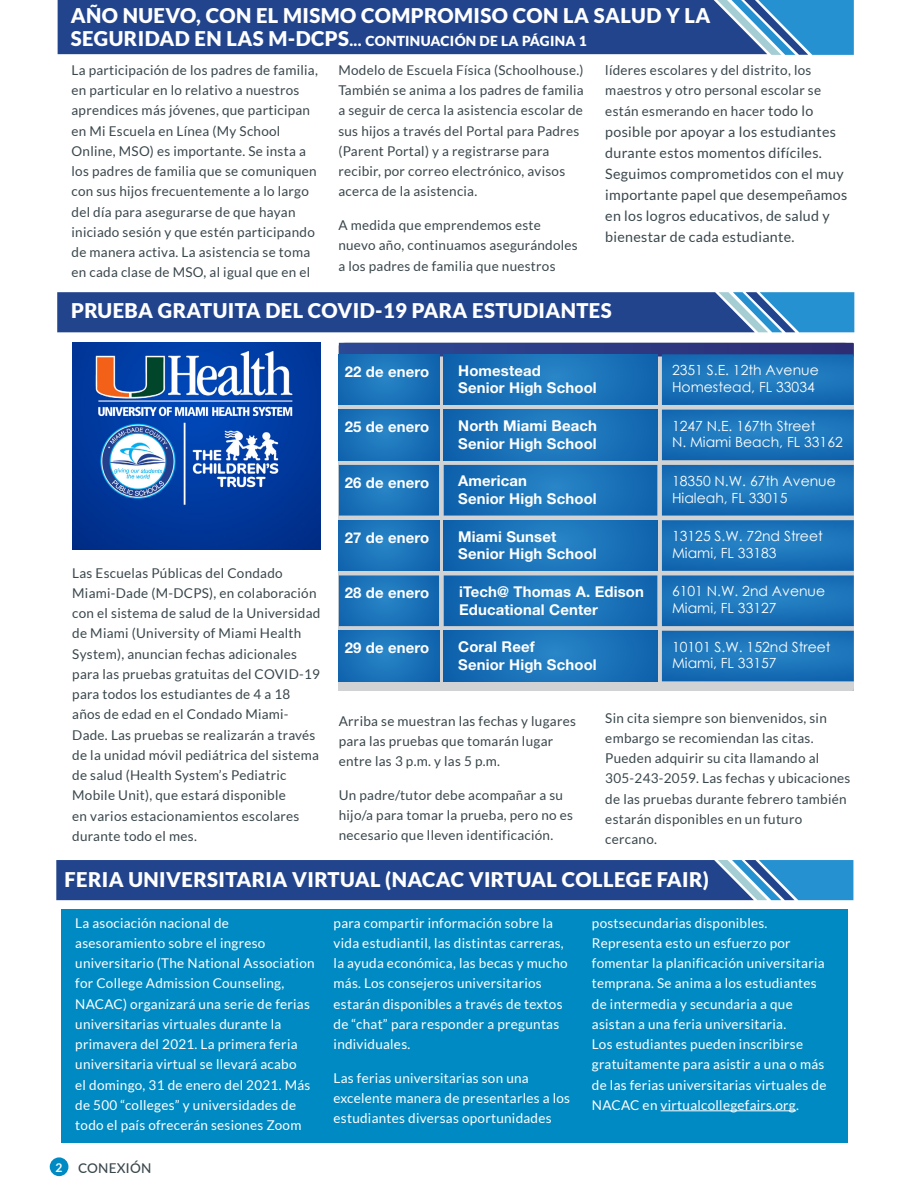
<style>
.page{position:relative;width:918px;height:1188px;background:#fff}
.page>*{position:absolute;margin:0;border:0;box-sizing:border-box;transform-origin:0 0}
.t1{font:900 20.25px "Lato";letter-spacing:.02em;color:#fff}
.t2{font:700 14.85px/17.7px "Helvetica Neue LT Std";letter-spacing:.01em;color:#fff}
.Paragraph_Style{font:14.25px/21px "Lato";letter-spacing:.02em;color:#3a474c}
.t3{font:13.95px/16.8px "Century Gothic";color:#fff}
.t4{font:900 13.8px "Lato";letter-spacing:.02em;color:#fff}
.Paragraph_Style-2{font:13.5px/20.2px "Lato";letter-spacing:.02em;color:#3a474c}
.Paragraph_Style-3{font:13.5px/20.2px "Lato";letter-spacing:.02em;color:#fff}
.t5{font:500 13.5px "Lato";letter-spacing:.02em;color:#3a474c}
.t6{font:700 12px "Lato";color:#fff}
.s1{font-size:20.25px}
.s2{font-size:16.2px}
.s3{font-size:14.25px}
</style>
<div class="page">
<div style="left:50px;top:1157px;width:18px;height:19px;background:#008ac3;border-radius:50%"></div>
<svg style="left:58px;top:0;width:796px;height:55px;background:#2a5398"></svg>
<div style="left:61px;top:909px;width:787px;height:234px;background:#008ac3"></div>
<hr style="left:661px;top:1110px;width:135px;height:1px;background:#fff">
<svg style="left:339px;top:681px;width:515px;height:10px;background:#c1cad0"></svg>
<svg style="left:339px;top:343px;width:515px;height:338px;background:#2977b8"></svg>
<img style="left:72px;top:343px;width:248px;height:207px">
<svg style="left:57px;top:292px;width:797px;height:40px;background:#2b5398"></svg>
<svg style="left:56px;top:860px;width:797px;height:40px;background:#2a5298"></svg>
<p class="t1" style="left:71px;top:4px;width:641px">AÑO NUEVO, CON EL MISMO COMPROMISO CON LA SALUD Y LA</p>
<p class="t4" style="left:71px;top:32px;width:518px"><span class="s1">SEGURIDAD EN LAS M-DCPS</span><span class="s2">...</span> CONTINUACIÓN DE LA PÁGINA 1</p>
<p class="Paragraph_Style-2" style="left:72px;top:60px;width:248px">La participación de los padres de familia, en particular en lo relativo a nuestros aprendices más jóvenes, que participan en Mi Escuela en Línea (My School Online, MSO) es importante. Se insta a los padres de familia que se comuniquen con sus hijos frecuentemente a lo largo del día para asegurarse de que hayan iniciado sesión y que estén participando de manera activa. La asistencia se toma en cada clase de MSO, al igual que en el</p>
<p class="Paragraph_Style-2" style="left:338px;top:60px;width:247px">Modelo de Escuela Física (Schoolhouse.)<br>También se anima a los padres de familia a seguir de cerca la asistencia escolar de sus hijos a través del Portal para Padres (Parent Portal) y a registrarse para recibir, por correo electrónico, avisos acerca de la asistencia.</p>
<p class="Paragraph_Style-2" style="left:338px;top:215px;width:241px">A medida que emprendemos este nuevo año, continuamos asegurándoles a los padres de familia que nuestros</p>
<p class="Paragraph_Style-2" style="left:605px;top:59px;width:217px;line-height:20.7px">líderes escolares y del distrito, los maestros y otro personal escolar se están esmerando en hacer <span class="s3">todo lo</span></p>
<p class="Paragraph_Style" style="left:605px;top:121px;width:243px">posible por apoyar a los estudiantes durante estos momentos difíciles.<br>Seguimos comprometidos con el muy importante papel que desempeñamos en los logros educativos, de salud y bienestar de cada estudiante.</p>
<p class="t1" style="left:71px;top:299px;width:542px">PRUEBA GRATUITA DEL COVID-19 PARA ESTUDIANTES</p>
<p class="Paragraph_Style-2" style="left:72px;top:563px;width:250px">Las Escuelas Públicas del Condado Miami-Dade (M-DCPS), en colaboración con el sistema de salud de la Universidad de Miami (University of Miami Health System), anuncian fechas adicionales para las pruebas gratuitas del COVID-19 para todos los estudiantes de 4 a 18 años de edad en el Condado Miami-Dade. Las pruebas se realizarán a través de la unidad móvil pediátrica del sistema de salud (Health System’s Pediatric Mobile Unit), que estará disponible<br>en varios estacionamientos escolares durante todo el mes.</p>
<p class="t2" style="left:345px;top:362px;width:86px">22 de enero</p>
<p class="t3" style="left:672px;top:362px;width:148px">2351 S.E. 12th Avenue<br>Homestead, FL 33034</p>
<p class="t2" style="left:458px;top:417px;width:140px">North Miami Beach<br>Senior High School</p>
<p class="t2" style="left:458px;top:361px;width:140px">Homestead<br>Senior High School</p>
<p class="t2" style="left:345px;top:418px;width:86px">25 de enero</p>
<p class="t3" style="left:672px;top:417px;width:172px">1247 N.E. 167th Street<br>N. Miami Beach, FL 33162</p>
<p class="t2" style="left:458px;top:472px;width:140px">American<br>Senior High School</p>
<p class="t2" style="left:345px;top:473px;width:86px">26 de enero</p>
<p class="t3" style="left:672px;top:472px;width:165px">18350 N.W. 67th Avenue<br>Hialeah, FL 33015</p>
<p class="t2" style="left:458px;top:527px;width:140px">Miami Sunset<br>Senior High School</p>
<p class="t2" style="left:345px;top:528px;width:86px">27 de enero</p>
<p class="t3" style="left:672px;top:527px;width:152px">13125 S.W. 72nd Street<br>Miami, FL 33183</p>
<p class="t2" style="left:459px;top:582px;width:186px">iTech@ Thomas A. Edison<br>Educational Center</p>
<p class="t2" style="left:345px;top:584px;width:86px">28 de enero</p>
<p class="t3" style="left:672px;top:583px;width:155px">6101 N.W. 2nd Avenue<br>Miami, FL 33127</p>
<p class="t2" style="left:458px;top:638px;width:140px">Coral Reef<br>Senior High School</p>
<p class="t2" style="left:345px;top:639px;width:86px">29 de enero</p>
<p class="t3" style="left:672px;top:638px;width:160px">10101 S.W. 152nd Street<br>Miami, FL 33157</p>
<p class="Paragraph_Style-2" style="left:339px;top:710px;width:239px">Arriba se muestran las fechas y lugares para las pruebas que tomarán lugar entre las 3 p.m. y las 5 p.m.</p>
<p class="Paragraph_Style-2" style="left:339px;top:785px;width:236px">Un padre/tutor debe acompañar a su hijo/a para tomar la prueba, pero no es necesario que lleven identificación.</p>
<p class="Paragraph_Style-2" style="left:605px;top:707px;width:223px">Sin cita siempre son bienvenidos, sin embargo se recomiendan las citas.<br>Pueden adquirir su cita llamando al</p>
<p class="Paragraph_Style-2" style="left:605px;top:768px;width:246px">305-243-2059. Las fechas y ubicaciones de las pruebas durante febrero también estarán disponibles en un futuro cercano.</p>
<p class="t1" style="left:65px;top:868px;width:646px">FERIA UNIVERSITARIA VIRTUAL (NACAC VIRTUAL COLLEGE FAIR)</p>
<p class="Paragraph_Style-3" style="left:75px;top:913px;width:241px">La asociación nacional de asesoramiento sobre el ingreso universitario (The National Association for College Admission Counseling, NACAC) organizará una serie de ferias universitarias virtuales durante la primavera del 2021. La primera feria universitaria virtual se llevará acabo<br>el domingo, 31 de enero del 2021. Más de 500 “colleges” y universidades de todo el país ofrecerán sesiones Zoom</p>
<p class="Paragraph_Style-3" style="left:334px;top:913px;width:236px">para compartir información sobre la vida estudiantil, las distintas carreras, la ayuda económica, las becas y mucho más. Los consejeros universitarios estarán disponibles a través de textos de “chat” para responder a preguntas individuales.</p>
<p class="Paragraph_Style-3" style="left:334px;top:1068px;width:238px">Las ferias universitarias son una excelente manera de presentarles a los estudiantes diversas oportunidades</p>
<p class="t6" style="left:56px;top:1160px;width:8px">2</p>
<p class="t5" style="left:78px;top:1158px;width:75px">CONEXIÓN</p>
<p class="Paragraph_Style-3" style="left:592px;top:913px;width:236px">postsecundarias disponibles.<br>Representa esto un esfuerzo por fomentar la planificación universitaria temprana. Se anima a los estudiantes de intermedia y secundaria a que asistan a una feria universitaria.<br>Los estudiantes pueden inscribirse gratuitamente para asistir a una o más de las ferias universitarias virtuales de NACAC en virtualcollegefairs.org.</p>
</div>
